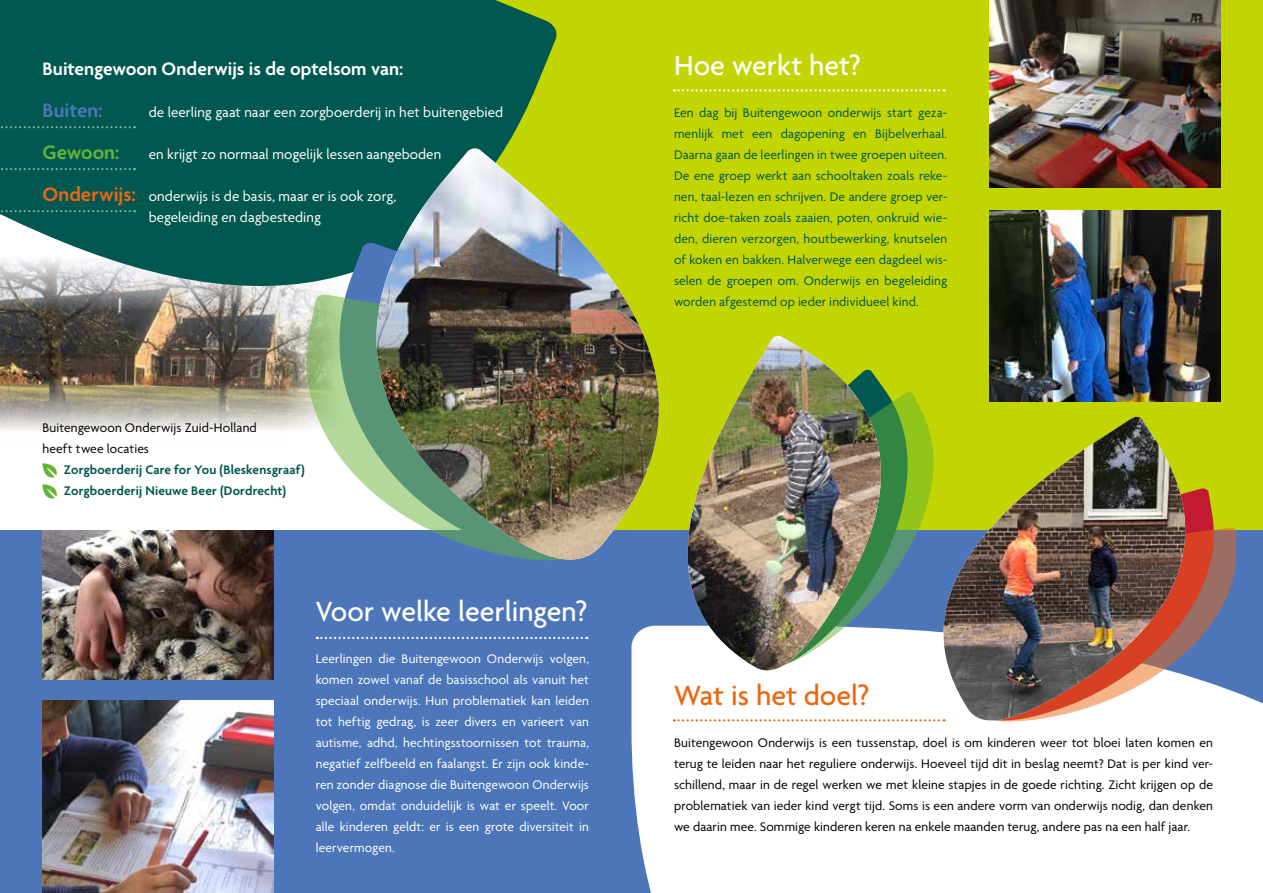
<style>
.page{position:relative;width:1263px;height:893px;background:#fff}
.page>*{position:absolute;margin:0;border:0;box-sizing:border-box;transform-origin:0 0}
.t1{font:500 30px "Agenda";letter-spacing:-.005em;color:#fff}
.t2{font:500 30px "Agenda";letter-spacing:-.005em;color:#ec6711}
.t3{font:600 21px "Agenda";letter-spacing:.005em;color:#4c76b9}
.t4{font:600 21px "Agenda";color:#65b334}
.t5{font:600 19.5px "Agenda";color:#fff}
.t6{font:15px/21px "Agenda";letter-spacing:.005em;color:#fff}
.t7{font:13.5px/21px "Agenda";letter-spacing:.01em;color:#000;text-align:justify}
.t8{font:13.5px/21px "Agenda";letter-spacing:.01em;color:#005850;text-align:justify}
.t9{font:13.5px/21px "Agenda";letter-spacing:.005em;color:#fff;text-align:justify}
.t10{font:600 13.5px/21px "Agenda";letter-spacing:.01em;color:#005850}
.s1{font-weight:600;font-size:21px;color:#ec6711}
</style>
<div class="page">
<img style="left:0;top:346px;width:287px;height:84px">
<div style="left:558px;top:0;width:705px;height:530px;background:#c2d500"></div>
<div style="left:0;top:530px;width:1263px;height:363px;background:#4c76b9"></div>
<svg style="left:0;top:0;width:558px;height:346px;background:#1e655a"></svg>
<div style="left:631px;top:626px;width:632px;height:267px;background:#fff"></div>
<img style="left:43px;top:530px;width:230px;height:149px">
<img style="left:43px;top:701px;width:230px;height:192px">
<img style="left:990px;top:0;width:230px;height:187px">
<img style="left:990px;top:210px;width:230px;height:192px">
<svg style="left:950px;top:488px;width:276px;height:243px"></svg>
<svg style="left:1206px;top:527px;width:30px;height:199px"></svg>
<img style="left:908px;top:417px;width:298px;height:312px">
<svg style="left:912px;top:391px;width:44px;height:285px"></svg>
<svg style="left:662px;top:335px;width:250px;height:344px"></svg>
<img style="left:679px;top:336px;width:215px;height:334px">
<svg style="left:0;top:126px;width:135px;height:2px"></svg>
<svg style="left:0;top:168px;width:135px;height:2px"></svg>
<svg style="left:0;top:210px;width:135px;height:2px"></svg>
<svg style="left:287px;top:294px;width:55px;height:166px"></svg>
<svg style="left:342px;top:147px;width:362px;height:424px;fill:#c2d500"></svg>
<img style="left:352px;top:148px;width:307px;height:412px">
<svg style="left:42px;top:463px;width:15px;height:15px"></svg>
<svg style="left:42px;top:484px;width:15px;height:15px"></svg>
<svg style="left:674px;top:89px;width:270px;height:3px"></svg>
<svg style="left:674px;top:719px;width:270px;height:2px"></svg>
<svg style="left:317px;top:637px;width:270px;height:2px"></svg>
<h3 class="t5" style="left:43px;top:58px;width:362px">Buitengewoon Onderwijs is de optelsom van:</h3>
<h2 class="t3" style="left:43px;top:99px;width:61px">Buiten:</h2>
<p class="t6" style="left:149px;top:103px;width:356px">de leerling gaat naar een zorgboerderij in het buitengebied</p>
<h2 class="t4" style="left:43px;top:141px;width:78px">Gewoon:</h2>
<p class="t6" style="left:149px;top:145px;width:294px">en krijgt zo normaal mogelijk lessen aangeboden</p>
<p class="t6" style="left:149px;top:187px;width:249px;text-indent:-106px"><span class="s1">Onderwijs:</span> onderwijs is de basis, maar er is ook zorg, begeleiding en dagbesteding</p>
<p class="t7" style="left:43px;top:418px;width:216px">Buitengewoon Onderwijs Zuid-Holland heeft twee locaties</p>
<p class="t10" style="left:64px;top:460px;width:242px">Zorgboerderij Care for You (Bleskensgraaf)<br>Zorgboerderij Nieuwe Beer (Dordrecht)</p>
<h1 class="t1" style="left:316px;top:593px;width:273px">Voor welke leerlingen?</h1>
<p class="t9" style="left:316px;top:649px;width:275px">Leerlingen die Buitengewoon Onderwijs volgen, komen zowel vanaf de basisschool als vanuit het speciaal onderwijs. Hun problematiek kan leiden tot heftig gedrag, is zeer divers en varieert van autisme, adhd, hechtingsstoornissen tot trauma, negatief zelfbeeld en faalangst. Er zijn ook kinde&shy;ren zonder diagnose die Buitengewoon Onderwijs volgen, omdat onduidelijk is wat er speelt. Voor alle kinderen geldt: er is een grote diversiteit in leervermogen.</p>
<h1 class="t1" style="left:674px;top:47px;width:188px">Hoe werkt het?</h1>
<p class="t8" style="left:674px;top:103px;width:275px">Een dag bij Buitengewoon onderwijs start geza&shy;menlijk met een dagopening en Bijbelverhaal.<br>Daarna gaan de leerlingen in twee groepen uiteen.<br>De ene groep werkt aan schooltaken zoals reke&shy;nen, taal-lezen en schrijven. De andere groep ver&shy;richt doe-taken zoals zaaien, poten, onkruid wie&shy;den, dieren verzorgen, houtbewerking, knutselen of koken en bakken. Halverwege een dagdeel wis&shy;selen de groepen om. Onderwijs en begeleiding worden afgestemd op ieder individueel kind.</p>
<h1 class="t2" style="left:674px;top:677px;width:197px">Wat is het doel?</h1>
<p class="t7" style="left:674px;top:733px;width:541px">Buitengewoon Onderwijs is een tussenstap, doel is om kinderen weer tot bloei laten komen en terug te leiden naar het reguliere onderwijs. Hoeveel tijd dit in beslag neemt? Dat is per kind ver&shy;schillend, maar in de regel werken we met kleine stapjes in de goede richting. Zicht krijgen op de problematiek van ieder kind vergt tijd. Soms is een andere vorm van onderwijs nodig, dan denken we daarin mee. Sommige kinderen keren na enkele maanden terug, andere pas na een half jaar.</p>
</div>
